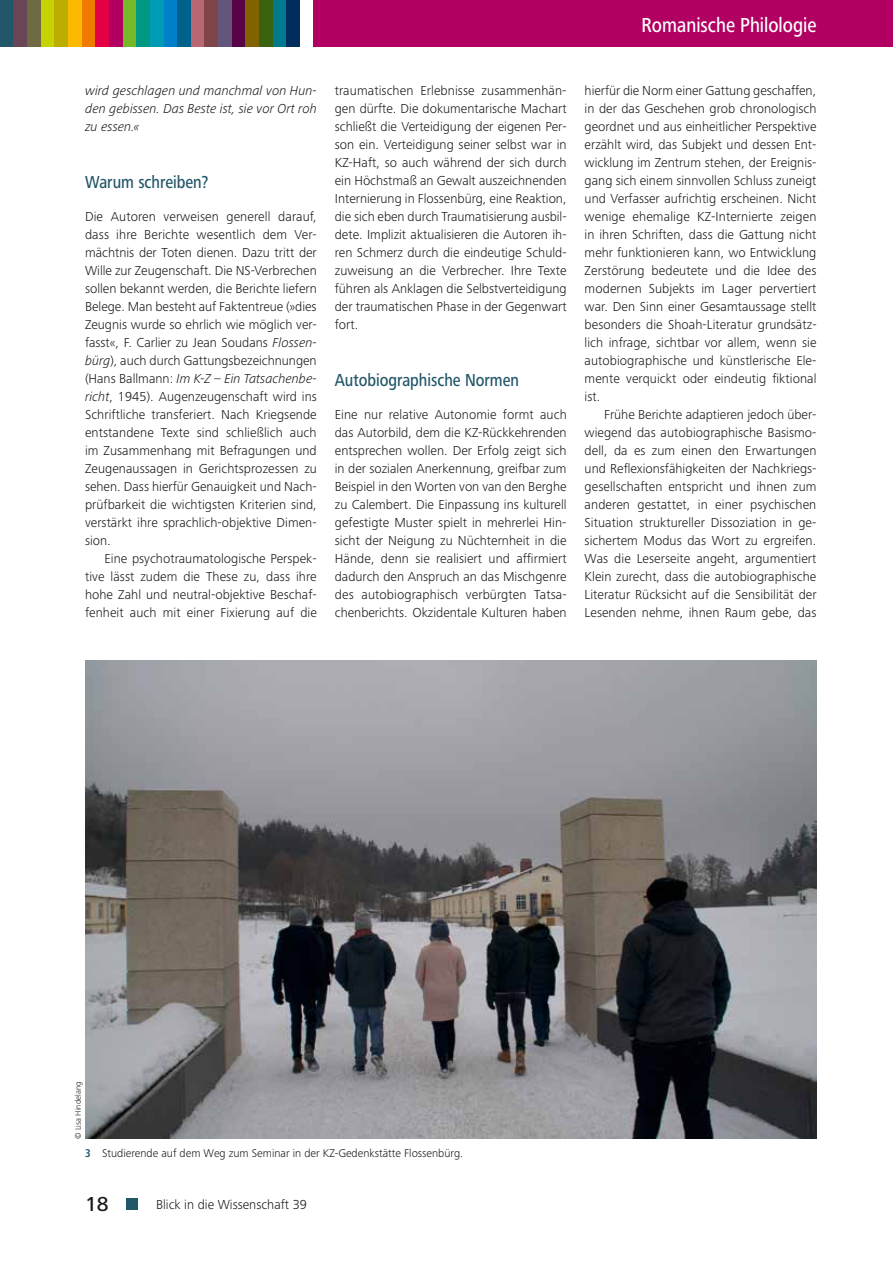
<style>
.page{position:relative;width:893px;height:1263px;background:#fff}
.page>*{position:absolute;margin:0;border:0;box-sizing:border-box;transform-origin:0 0}
.t1{font:500 21px "Frutiger Next LTW1 G";color:#fff;scale:.85 1}
.t2{font:500 21px "Frutiger Next LTW1 G";color:#1a1a18}
.t3{font:500 18px "Frutiger Next LTW1 G";color:#225669;scale:.85 1}
.t4{font:300 13.5px/18px "Frutiger Next LTW1 G";letter-spacing:.005em;color:#1a1a18;text-align:justify}
.t5{font:italic 300 13.5px/18px "Frutiger Next LTW1 G";color:#1a1a18;text-align:justify}
.t6{font:300 11.7px "Frutiger Next LTW1 G";color:#1a1a18}
.t7{font:300 8.25px "Frutiger Next LTW1 G";color:#1a1a18}
.s1{font-style:italic}
.s2{font-family:"Frutiger Next Pro";font-weight:700;font-stretch:condensed;color:#225669}
</style>
<div class="page">
<div style="left:127px;top:1198px;width:11px;height:11px;background:#225669"></div>
<div style="left:0;top:0;width:14px;height:47px;background:#225669"></div>
<div style="left:14px;top:0;width:13px;height:47px;background:#6a4555"></div>
<div style="left:27px;top:0;width:14px;height:47px;background:#6e6a44"></div>
<div style="left:41px;top:0;width:14px;height:47px;background:#c7d300"></div>
<div style="left:55px;top:0;width:13px;height:47px;background:#bdad00"></div>
<div style="left:68px;top:0;width:14px;height:47px;background:#fbba00"></div>
<div style="left:82px;top:0;width:13px;height:47px;background:#ef7c00"></div>
<div style="left:95px;top:0;width:14px;height:47px;background:#e40045"></div>
<div style="left:109px;top:0;width:14px;height:47px;background:#b10061"></div>
<div style="left:123px;top:0;width:13px;height:47px;background:#76b828"></div>
<div style="left:136px;top:0;width:14px;height:47px;background:#009881"></div>
<div style="left:150px;top:0;width:14px;height:47px;background:#009bb4"></div>
<div style="left:164px;top:0;width:13px;height:47px;background:#0080c8"></div>
<div style="left:177px;top:0;width:14px;height:47px;background:#00618a"></div>
<div style="left:191px;top:0;width:14px;height:47px;background:#b96770"></div>
<div style="left:205px;top:0;width:13px;height:47px;background:#80454b"></div>
<div style="left:218px;top:0;width:14px;height:47px;background:#62567d"></div>
<div style="left:232px;top:0;width:14px;height:47px;background:#580247"></div>
<div style="left:246px;top:0;width:13px;height:47px;background:#826300"></div>
<div style="left:259px;top:0;width:14px;height:47px;background:#3a6311"></div>
<div style="left:273px;top:0;width:13px;height:47px;background:#007a8c"></div>
<div style="left:286px;top:0;width:14px;height:47px;background:#002d5b"></div>
<div style="left:314px;top:0;width:579px;height:47px;background:#b10061"></div>
<img style="left:85px;top:660px;width:731px;height:479px">
<h1 class="t1" style="left:642px;top:13px;width:207px">Romanische Philologie</h1>
<p class="t5" style="left:85px;top:81px;width:233px">wird geschlagen und manchmal von Hun&shy;den gebissen. Das Beste ist, sie vor Ort roh zu essen.«</p>
<h2 class="t3" style="left:85px;top:172px;width:147px">Warum schreiben?</h2>
<p class="t4" style="left:85px;top:207px;width:233px">Die Autoren verweisen generell darauf, dass ihre Berichte wesentlich dem Ver&shy;mächtnis der Toten dienen. Dazu tritt der Wille zur Zeugenschaft. Die NS-Verbrechen sollen bekannt werden, die Berichte liefern Belege. Man besteht auf Faktentreue (»dies Zeugnis wurde so ehrlich wie möglich ver&shy;fasst«, F. Carlier zu Jean Soudans <span class="s1">Flossen&shy;bürg</span>), auch durch Gattungsbezeichnungen (Hans Ballmann: <span class="s1">Im K-Z – Ein Tatsachenbe&shy;richt</span>, 1945). Augenzeugenschaft wird ins Schriftliche transferiert. Nach Kriegsende entstandene Texte sind schließlich auch im Zusammenhang mit Befragungen und Zeugenaussagen in Gerichtsprozessen zu sehen. Dass hierfür Genauigkeit und Nach&shy;prüfbarkeit die wichtigsten Kriterien sind, verstärkt ihre sprachlich-objektive Dimen&shy;sion.</p>
<p class="t4" style="left:85px;top:549px;width:233px;text-indent:19px">Eine psychotraumatologische Perspek&shy;tive lässt zudem die These zu, dass ihre hohe Zahl und neutral-objektive Beschaf&shy;fenheit auch mit einer Fixierung auf die</p>
<p class="t4" style="left:335px;top:81px;width:233px">traumatischen Erlebnisse zusammenhän&shy;gen dürfte. Die dokumentarische Machart schließt die Verteidigung der eigenen Per&shy;son ein. Verteidigung seiner selbst war in KZ-Haft, so auch während der sich durch ein Höchstmaß an Gewalt auszeichnenden Internierung in Flossenbürg, eine Reaktion, die sich eben durch Traumatisierung ausbil&shy;dete. Implizit aktualisieren die Autoren ih&shy;ren Schmerz durch die eindeutige Schuld&shy;zuweisung an die Verbrecher. Ihre Texte führen als Anklagen die Selbstverteidigung der traumatischen Phase in der Gegenwart fort.</p>
<h2 class="t3" style="left:335px;top:370px;width:218px">Autobiographische Normen</h2>
<p class="t4" style="left:335px;top:405px;width:233px">Eine nur relative Autonomie formt auch das Autorbild, dem die KZ-Rückkehrenden entsprechen wollen. Der Erfolg zeigt sich in der sozialen Anerkennung, greifbar zum Beispiel in den Worten von van den Berghe zu Calembert. Die Einpassung ins kulturell gefestigte Muster spielt in mehrerlei Hin&shy;sicht der Neigung zu Nüchternheit in die Hände, denn sie realisiert und affirmiert dadurch den Anspruch an das Mischgenre des autobiographisch verbürgten Tatsa&shy;chenberichts. Okzidentale Kulturen haben</p>
<p class="t4" style="left:585px;top:81px;width:233px">hierfür die Norm einer Gattung geschaffen, in der das Geschehen grob chronologisch geordnet und aus einheitlicher Perspektive erzählt wird, das Subjekt und dessen Ent&shy;wicklung im Zentrum stehen, der Ereignis&shy;gang sich einem sinnvollen Schluss zuneigt und Verfasser aufrichtig erscheinen. Nicht wenige ehemalige KZ-Internierte zeigen in ihren Schriften, dass die Gattung nicht mehr funktionieren kann, wo Entwicklung Zerstörung bedeutete und die Idee des modernen Subjekts im Lager pervertiert war. Den Sinn einer Gesamtaussage stellt besonders die Shoah-Literatur grundsätz&shy;lich infrage, sichtbar vor allem, wenn sie autobiographische und künstlerische Ele&shy;mente verquickt oder eindeutig fiktional ist.</p>
<p class="t4" style="left:585px;top:405px;width:233px;text-indent:20px">Frühe Berichte adaptieren jedoch über&shy;wiegend das autobiographische Basismo&shy;dell, da es zum einen den Erwartungen und Reflexionsfähigkeiten der Nachkriegs&shy;gesellschaften entspricht und ihnen zum anderen gestattet, in einer psychischen Situation struktureller Dissoziation in ge&shy;sichertem Modus das Wort zu ergreifen.<br>Was die Leserseite angeht, argumentiert Klein zurecht, dass die autobiographische Literatur Rücksicht auf die Sensibilität der Lesenden nehme, ihnen Raum gebe, das</p>
<p class="t7" style="left:73px;top:1139px;width:59px;rotate:-90deg">© Lisa Hindelang</p>
<p class="t6" style="left:85px;top:1146px;width:380px"><span class="s2">3</span> Studierende auf dem Weg zum Seminar in der KZ-Gedenkstätte Flossenbürg.</p>
<h1 class="t2" style="left:85px;top:1192px;width:25px">18</h1>
<p class="t4" style="left:156px;top:1195px;width:152px">Blick in die Wissenschaft 39</p>
</div>
